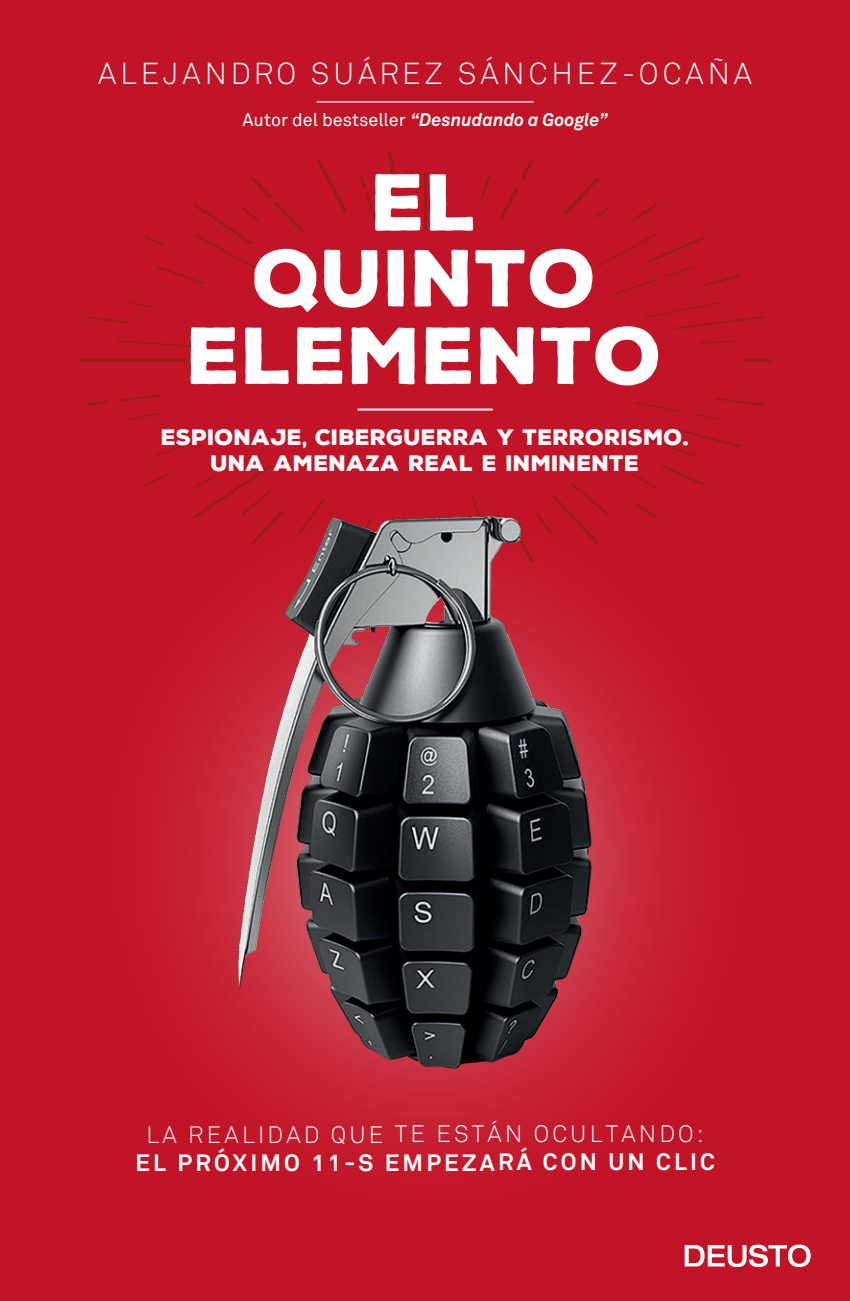
<style>
.page{position:relative;width:850px;height:1301px;background:#c31326}
.page>*{position:absolute;margin:0;border:0;box-sizing:border-box;transform-origin:0 0}
.t1{font:900 78px/153.2px "Nexa Rust Sans";color:#fff;text-align:center}
.t2{font:30px "Akkurat Light Pro";letter-spacing:.135em;color:#fff}
.t3{font:23.6px "Akkurat Light Pro";letter-spacing:.135em;color:#fff}
.t4{font:700 23.6px "Akkurat";letter-spacing:.135em;color:#fff}
.t5{font:900 21.6px/25.8px "Nexa Rust Sans";color:#fff;text-align:center}
.t6{font:italic 700 18px "Akkurat Pro";color:#fff}
.s1{font-weight:400;font-style:normal}
</style>
<div class="page">
<hr style="left:79px;top:360px;width:108px;height:2px;background:#952017">
<svg style="left:119px;top:394px;width:43px;height:8px"></svg>
<svg style="left:86px;top:401px;width:22px;height:5px"></svg>
<svg style="left:144px;top:474px;width:25px;height:12px"></svg>
<svg style="left:636px;top:504px;width:22px;height:14px"></svg>
<svg style="left:716px;top:397px;width:48px;height:9px"></svg>
<hr style="left:743px;top:360px;width:28px;height:2px;background:#952017">
<svg style="left:630px;top:203px;width:28px;height:19px"></svg>
<svg style="left:500px;top:188px;width:19px;height:30px"></svg>
<svg style="left:521px;top:160px;width:13px;height:19px"></svg>
<svg style="left:387px;top:151px;width:8px;height:23px"></svg>
<svg style="left:317px;top:160px;width:30px;height:52px"></svg>
<svg style="left:86px;top:316px;width:44px;height:8px"></svg>
<hr style="left:424px;top:172px;width:2px;height:59px;background:#952017">
<svg style="left:366px;top:193px;width:10px;height:24px"></svg>
<svg style="left:359px;top:176px;width:7px;height:11px"></svg>
<svg style="left:144px;top:178px;width:161px;height:106px"></svg>
<svg style="left:130px;top:302px;width:23px;height:6px"></svg>
<svg style="left:116px;top:340px;width:77px;height:7px"></svg>
<svg style="left:130px;top:412px;width:32px;height:8px"></svg>
<svg style="left:156px;top:430px;width:71px;height:26px"></svg>
<svg style="left:193px;top:465px;width:79px;height:53px"></svg>
<svg style="left:630px;top:465px;width:76px;height:23px"></svg>
<svg style="left:642px;top:429px;width:100px;height:27px"></svg>
<svg style="left:635px;top:402px;width:45px;height:10px"></svg>
<svg style="left:693px;top:413px;width:28px;height:7px"></svg>
<svg style="left:700px;top:340px;width:34px;height:4px"></svg>
<svg style="left:644px;top:302px;width:120px;height:28px"></svg>
<svg style="left:597px;top:234px;width:145px;height:61px"></svg>
<svg style="left:564px;top:178px;width:44px;height:40px"></svg>
<svg style="left:480px;top:176px;width:11px;height:24px"></svg>
<svg style="left:685px;top:1244px;width:126px;height:23px"></svg>
<hr style="left:317px;top:101px;width:217px;height:1px;background:#fff">
<img style="left:220px;top:484px;width:410px;height:632px">
<hr style="left:358px;top:408px;width:134px;height:2px;background:#fff">
<h2 class="t2" style="left:98px;top:56px;width:655px">ALEJANDRO SUÁREZ SÁNCHEZ-OCAÑA</h2>
<p class="t6" style="left:242px;top:109px;width:367px"><span class="s1">Autor del bestseller</span> “Desnudando a Google”</p>
<h1 class="t1" style="left:187px;top:127px;width:477px">EL<br>ELEMENTO</h1>
<h1 class="t1" style="left:254px;top:202px;width:345px">QUINTO</h1>
<p class="t5" style="left:161px;top:424px;width:529px">ESPIONAJE, CIBERGUERRA Y TERRORISMO.<br>UNA AMENAZA REAL E INMINENTE</p>
<p class="t3" style="left:147px;top:1120px;width:559px">LA REALIDAD QUE TE ESTÁN OCULTANDO:</p>
<p class="t4" style="left:135px;top:1147px;width:581px">EL PRÓXIMO 11-S EMPEZARÁ CON UN CLIC</p>
</div>
